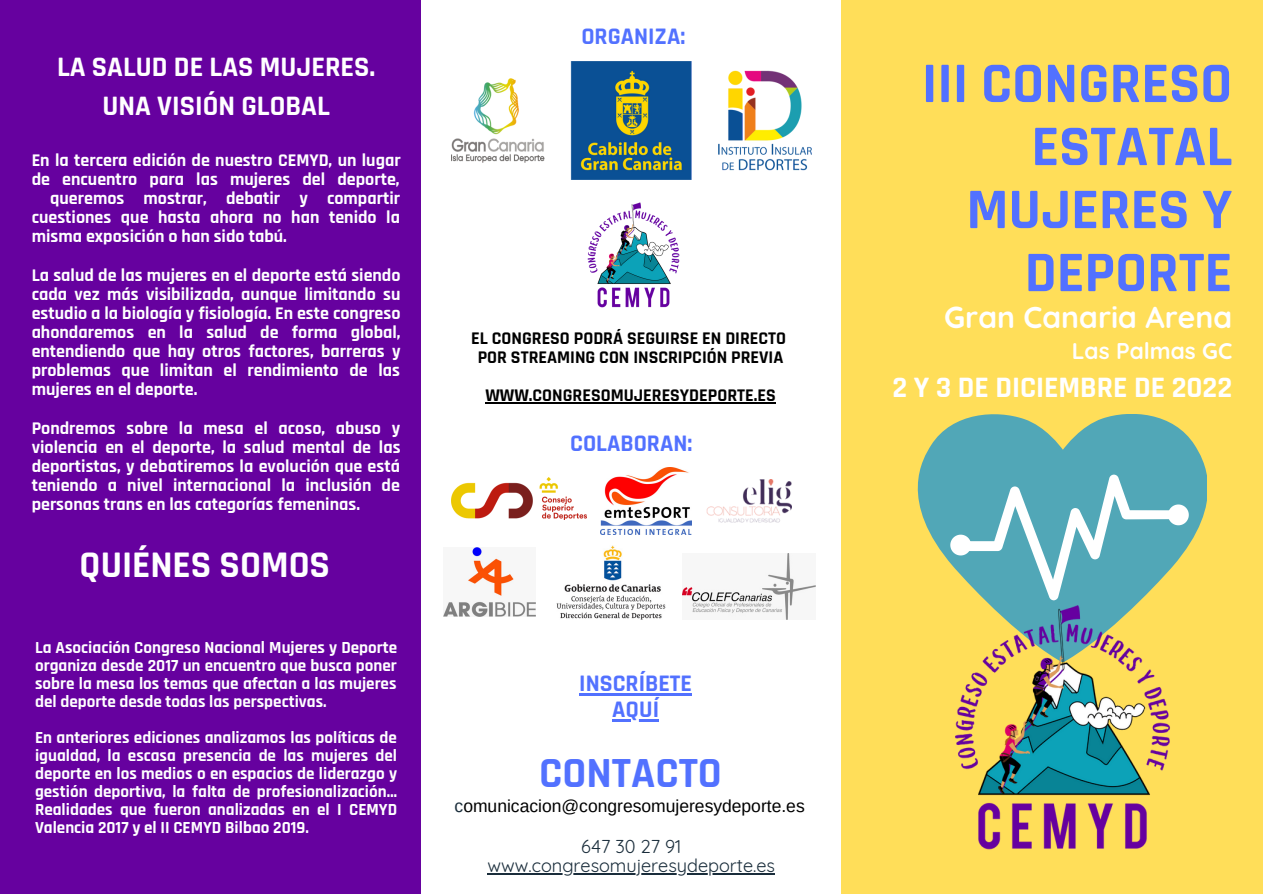
<style>
.page{position:relative;width:1263px;height:894px;background:#fff}
.page>*{position:absolute;margin:0;border:0;box-sizing:border-box;transform-origin:0 0}
.t1{font:700 57.9px/63px "Rajdhani";color:#5271ff;text-align:right}
.t2{font:700 43.5px "Rajdhani";color:#5271ff}
.t3{font:700 37.95px "Rajdhani";color:#fff}
.t4{font:700 30.15px "Quicksand";color:#fff}
.t5{font:700 30px "Rajdhani";color:#fff}
.t6{font:700 28.5px/39.3px "Rajdhani";color:#fff;text-align:center}
.t7{font:700 24px/25.8px "Rajdhani";color:#5271ff;text-align:center}
.t8{font:700 22.65px "Quicksand";color:#fff}
.t9{font:18.15px/19px "Quicksand";color:#1a2d3b;text-align:center}
.t10{font:700 18px/19px "Rajdhani";color:#fff;text-align:justify}
.t11{font:700 18px/19px "Rajdhani";color:#000;text-align:center}
.t12{font:17.55px "Arimo";color:#000}
.t13{font:700 17.1px/18px "Rajdhani";color:#fff;text-align:justify}
.s1{color:#1a2d3b}
</style>
<div class="page">
<div style="left:841px;top:0;width:422px;height:893px;background:#ffde59"></div>
<svg style="left:918px;top:414px;width:289px;height:149px;fill:#51a7b7"></svg>
<svg style="left:950px;top:474px;width:239px;height:93px;background:#76b9c4"></svg>
<div style="left:0;top:0;width:420px;height:893px;background:#66019f"></div>
<img style="left:587px;top:202px;width:93px;height:106px">
<img style="left:953px;top:567px;width:219px;height:283px">
<img style="left:451px;top:62px;width:360px;height:118px">
<img style="left:706px;top:479px;width:85px;height:44px">
<img style="left:451px;top:477px;width:135px;height:42px">
<img style="left:600px;top:467px;width:92px;height:67px">
<img style="left:443px;top:547px;width:93px;height:69px">
<img style="left:556px;top:545px;width:110px;height:74px">
<img style="left:683px;top:553px;width:132px;height:66px">
<hr style="left:488px;top:872px;width:287px;height:1px;background:#1a2d3b">
<hr style="left:485px;top:402px;width:291px;height:1px;background:#000">
<hr style="left:579px;top:693px;width:113px;height:2px;background:#5271ff">
<hr style="left:612px;top:719px;width:47px;height:2px;background:#5271ff">
<h3 class="t6" style="left:57px;top:48px;width:320px">LA SALUD DE LAS MUJERES.<br>UNA VISIÓN GLOBAL</h3>
<p class="t10" style="left:32px;top:151px;width:370px">En la tercera edición de nuestro CEMYD, un lugar</p>
<p class="t10" style="left:32px;top:170px;width:369px">de encuentro para las mujeres del deporte,</p>
<p class="t10" style="left:50px;top:189px;width:351px">queremos mostrar, debatir y compartir</p>
<p class="t10" style="left:32px;top:208px;width:370px">cuestiones que hasta ahora no han tenido la</p>
<p class="t10" style="left:32px;top:227px;width:257px">misma exposición o han sido tabú.</p>
<p class="t10" style="left:32px;top:266px;width:370px">La salud de las mujeres en el deporte está siendo cada vez más visibilizada, aunque limitando su estudio a la biología y fisiología. En este congreso ahondaremos en la salud de forma global, entendiendo que hay otros factores, barreras y problemas que limitan el rendimiento de las mujeres en el deporte.</p>
<p class="t10" style="left:32px;top:419px;width:370px">Pondremos sobre la mesa el acoso, abuso y violencia en el deporte, la salud mental de las deportistas, y debatiremos la evolución que está teniendo a nivel internacional la inclusión de personas trans en las categorías femeninas.</p>
<h3 class="t3" style="left:79px;top:541px;width:253px">QUIÉNES SOMOS</h3>
<p class="t13" style="left:35px;top:638px;width:364px">La Asociación Congreso Nacional Mujeres y Deporte organiza desde 2017 un encuentro que busca poner sobre la mesa los temas que afectan a las mujeres del deporte desde todas las perspectivas.</p>
<p class="t13" style="left:35px;top:728px;width:364px">En anteriores ediciones analizamos las políticas de igualdad, la escasa presencia de las mujeres del deporte en los medios o en espacios de liderazgo y gestión deportiva, la falta de profesionalización… Realidades que fueron analizadas en el I CEMYD Valencia 2017 y el II CEMYD Bilbao 2019.</p>
<h3 class="t7" style="left:581px;top:24px;width:105px">ORGANIZA:</h3>
<h1 class="t1" style="left:922px;top:54px;width:312px">III CONGRESO<br>ESTATAL<br>MUJERES Y<br>DEPORTE</h1>
<h3 class="t4" style="left:944px;top:298px;width:289px">Gran Canaria Arena</h3>
<p class="t8" style="left:1072px;top:336px;width:162px">Las Palmas GC</p>
<p class="t11" style="left:471px;top:329px;width:316px">EL CONGRESO PODRÁ SEGUIRSE EN DIRECTO<br>POR STREAMING CON INSCRIPCIÓN PREVIA</p>
<p class="t11" style="left:485px;top:386px;width:292px">WWW.CONGRESOMUJERESYDEPORTE.ES</p>
<h3 class="t5" style="left:892px;top:369px;width:341px">2 Y 3 DE DICIEMBRE DE 2022</h3>
<h3 class="t7" style="left:570px;top:431px;width:124px">COLABORAN:</h3>
<h3 class="t7" style="left:579px;top:671px;width:114px">INSCRÍBETE<br>AQUÍ</h3>
<h2 class="t2" style="left:539px;top:746px;width:184px">CONTACTO</h2>
<p class="t12" style="left:455px;top:796px;width:352px"><span class="s1">c</span>omunicacion@congresomujeresydeporte.es</p>
<p class="t9" style="left:488px;top:836px;width:289px">647 30 27 91 www.congresomujeresydeporte.es</p>
</div>
